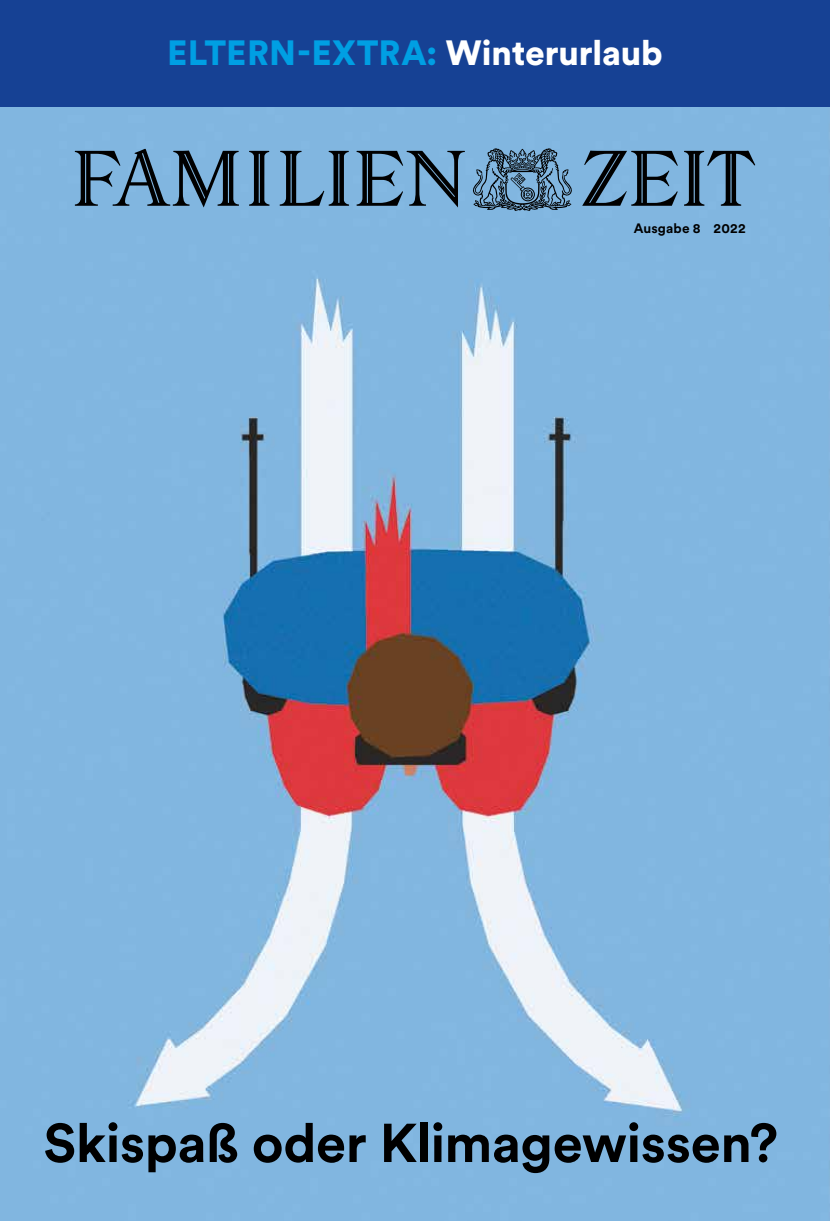
<style>
.page{position:relative;width:830px;height:1221px;background:#fff}
.page>*{position:absolute;margin:0;border:0;box-sizing:border-box;transform-origin:0 0}
.t1{font:700 54px "Circular XX";letter-spacing:-.01em;color:#000}
.t2{font:900 34.65px "Circular XX";letter-spacing:-.005em;color:#009fe3}
.t3{font:700 13.5px "Circular XX";letter-spacing:.01em;color:#000}
.s1{color:#fff}
</style>
<div class="page">
<img style="left:0;top:106px;width:829px;height:1114px">
<div style="left:0;top:0;width:829px;height:106px;background:#164194"></div>
<svg style="left:471px;top:148px;width:101px;height:63px"></svg>
<svg style="left:75px;top:149px;width:164px;height:58px"></svg>
<svg style="left:249px;top:151px;width:21px;height:55px"></svg>
<svg style="left:279px;top:151px;width:70px;height:55px"></svg>
<svg style="left:356px;top:151px;width:109px;height:56px"></svg>
<svg style="left:683px;top:150px;width:72px;height:56px"></svg>
<svg style="left:582px;top:150px;width:95px;height:56px"></svg>
<p class="t2" style="left:167px;top:28px;width:497px">ELTERN-EXTRA: <span class="s1">Winterurlaub</span></p>
<p class="t3" style="left:633px;top:218px;width:113px">Ausgabe 8 2022</p>
<p class="t1" style="left:43px;top:1105px;width:735px">Skispaß oder Klimagewissen?</p>
</div>
